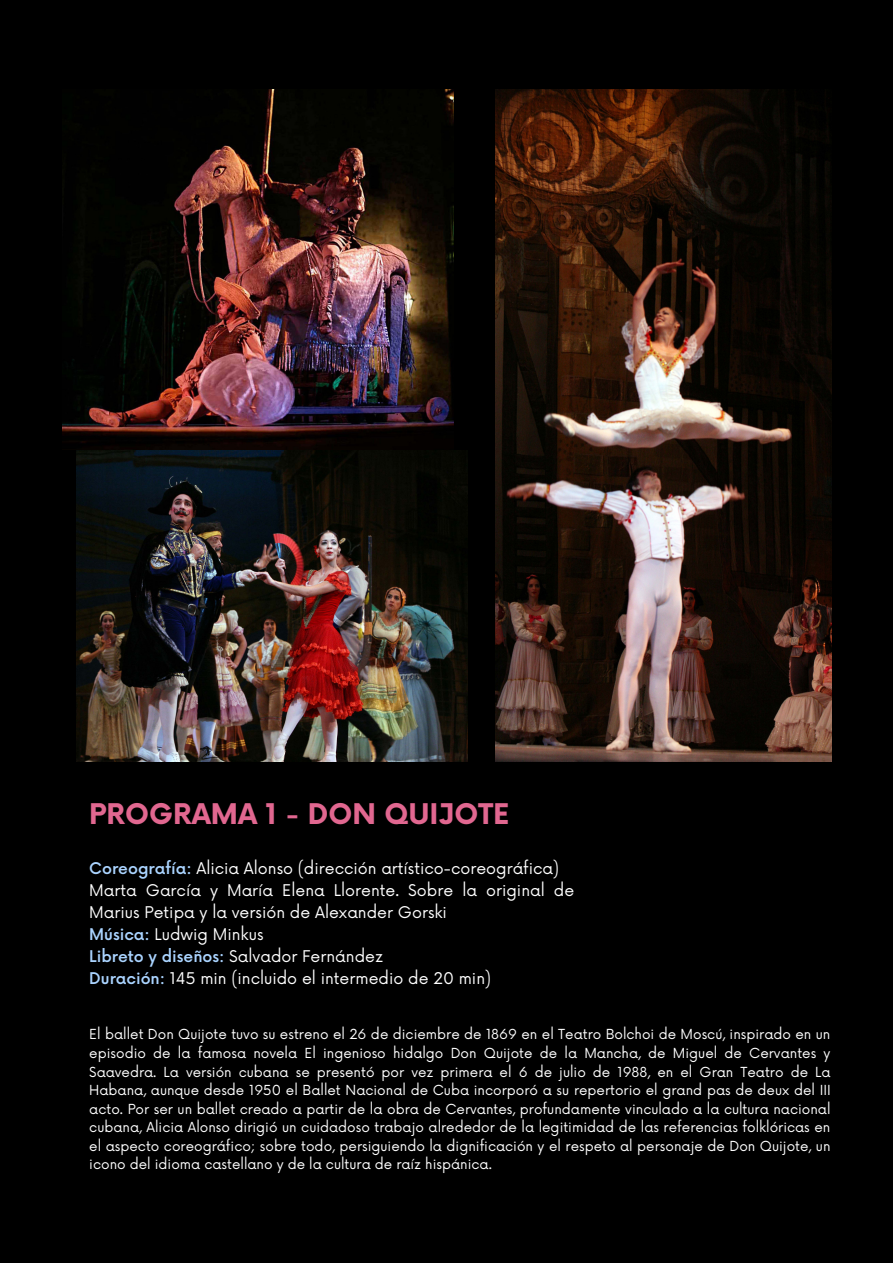
<style>
.page{position:relative;width:893px;height:1263px;background:#000}
.page>*{position:absolute;margin:0;border:0;box-sizing:border-box;transform-origin:0 0}
.t1{font:700 27.75px "Now";color:#e16790}
.t2{font:15.75px/21.9px "Now";color:#fff}
.t3{font:13.5px/18.6px "Now";color:#fff;text-align:justify}
.s1{font-weight:500;color:#aad4ff}
</style>
<div class="page">
<img style="left:62px;top:89px;width:392px;height:361px">
<img style="left:496px;top:89px;width:335px;height:672px">
<img style="left:76px;top:450px;width:392px;height:312px">
<h1 class="t1" style="left:89px;top:799px;width:421px">PROGRAMA 1 - DON QUIJOTE</h1>
<p class="t2" style="left:89px;top:858px;width:486px"><span class="s1">Coreografía:</span> Alicia Alonso (dirección artístico-coreográfica)<br>Marta García y María Elena Llorente. Sobre la original de Marius Petipa y la versión de Alexander Gorski<br><span class="s1">Música:</span> Ludwig Minkus<br><span class="s1">Libreto y diseños:</span> Salvador Fernández<br><span class="s1">Duración:</span> 145 min (incluido el intermedio de 20 min)</p>
<p class="t3" style="left:89px;top:1026px;width:743px">El ballet Don Quijote tuvo su estreno el 26 de diciembre de 1869 en el Teatro Bolchoi de Moscú, inspirado en un episodio de la famosa novela El ingenioso hidalgo Don Quijote de la Mancha, de Miguel de Cervantes y Saavedra. La versión cubana se presentó por vez primera el 6 de julio de 1988, en el Gran Teatro de La Habana, aunque desde 1950 el Ballet Nacional de Cuba incorporó a su repertorio el grand pas de deux del III acto. Por ser un ballet creado a partir de la obra de Cervantes, profundamente vinculado a la cultura nacional cubana, Alicia Alonso dirigió un cuidadoso trabajo alrededor de la legitimidad de las referencias folklóricas en el aspecto coreográfico; sobre todo, persiguiendo la dignificación y el respeto al personaje de Don Quijote, un icono del idioma castellano y de la cultura de raíz hispánica.</p>
</div>
